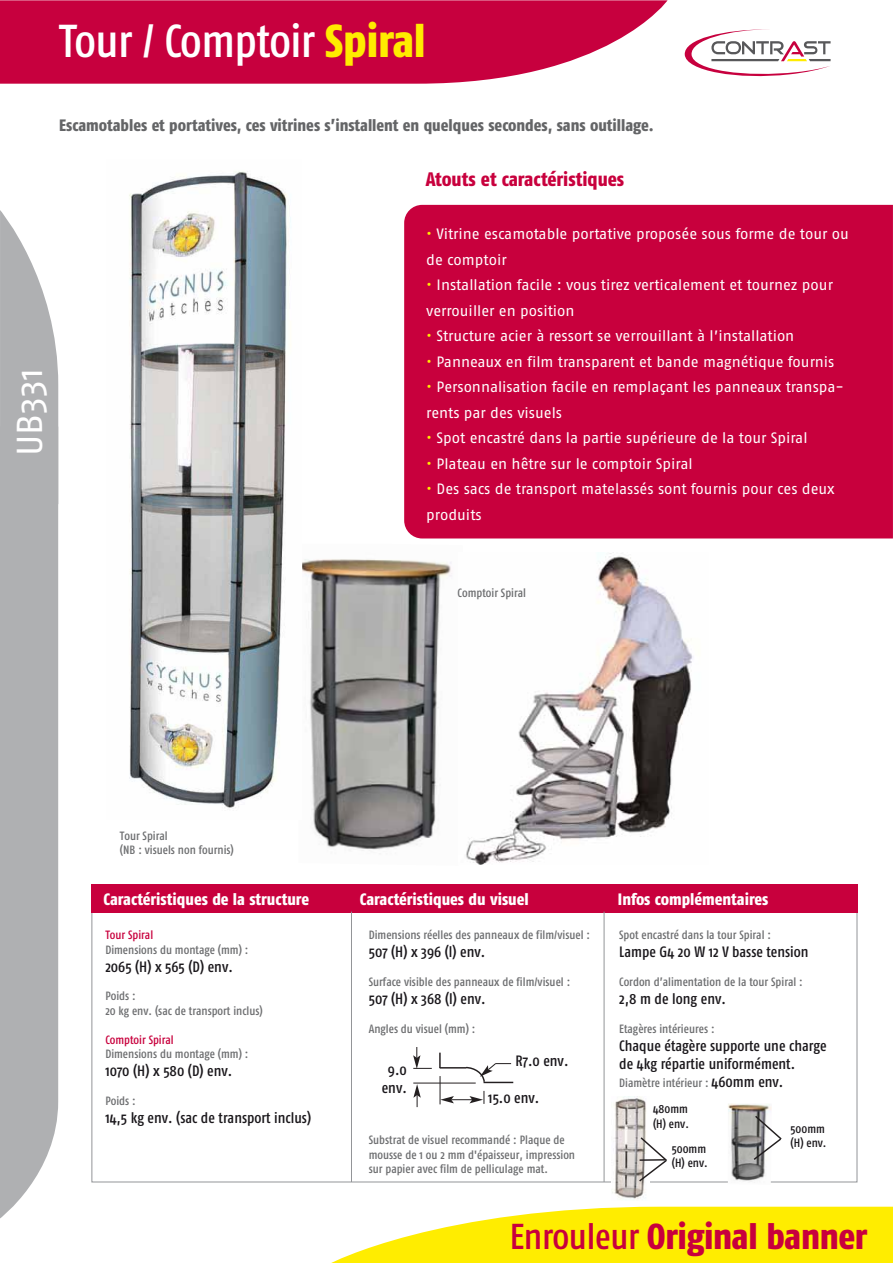
<style>
.page{position:relative;width:893px;height:1263px;background:#fff}
.page>*{position:absolute;margin:0;border:0;box-sizing:border-box;transform-origin:0 0}
.t1{font:500 46.05px "Fago Co";letter-spacing:-.015em;color:#fff}
.t2{font:800 36px "Fago Co Lf";letter-spacing:-.01em;color:#c8003d}
.t3{font:36px "Fago No";color:#fff}
.t4{font:800 19.5px "Fago Co Lf";color:#c8003d}
.t5{font:800 16.5px "Fago Co Lf";color:#646567}
.t6{font:800 16.5px "Fago Co Lf";color:#fff}
.t7{font:15px/25.5px "Fago No";color:#fff}
.t8{font:500 15px/18px "Fago Co";color:#1a171b}
.t9{font:500 12px/14.4px "Fago Co";color:#6d6e70}
.t10{font:500 12px/14.4px "Fago Co";color:#1a171b}
.t11{font:500 12px "Fago Co";color:#c8003d}
.s1{font-family:"Fago Co Lf";font-weight:800;color:#ffec00}
.s2{color:#ffed00}
.s3{font-size:15px;color:#1a171b}
.s4{font-family:"Fago Co";font-weight:500}
</style>
<div class="page">
<img style="left:302px;top:559px;width:150px;height:292px">
<img style="left:466px;top:553px;width:227px;height:312px">
<div style="left:404px;top:205px;width:488px;height:333px;background:#c8003d"></div>
<div style="left:91px;top:884px;width:766px;height:28px;background:#c8003d"></div>
<svg style="left:0;top:0;width:668px;height:84px;background:#cd1b52"></svg>
<svg style="left:0;top:210px;width:58px;height:217px"></svg>
<hr style="left:351px;top:912px;width:1px;height:270px;background:#939598">
<hr style="left:603px;top:912px;width:1px;height:270px;background:#939598">
<svg style="left:0;top:1207px;width:892px;height:56px;fill:#ffed00"></svg>
<div style="left:0;top:427px;width:58px;height:791px;background:#afb0b2"></div>
<svg style="left:684px;top:29px;width:146px;height:48px"></svg>
<img style="left:129px;top:171px;width:162px;height:637px">
<svg style="left:413px;top:1084px;width:8px;height:23px"></svg>
<hr style="left:483px;top:1082px;width:30px;height:1px;background:#231f20">
<hr style="left:413px;top:1083px;width:62px;height:1px;background:#231f20">
<svg style="left:413px;top:1047px;width:19px;height:22px"></svg>
<svg style="left:438px;top:1053px;width:73px;height:51px"></svg>
<img style="left:612px;top:1096px;width:34px;height:103px">
<img style="left:727px;top:1103px;width:44px;height:80px">
<svg style="left:637px;top:1136px;width:31px;height:47px"></svg>
<svg style="left:752px;top:1114px;width:30px;height:47px"></svg>
<h1 class="t1" style="left:59px;top:15px;width:368px">Tour / Comptoir <span class="s1">Spiral</span></h1>
<p class="t5" style="left:59px;top:115px;width:596px">Escamotables et portatives, ces vitrines s’installent en quelques secondes, sans outillage.</p>
<h3 class="t4" style="left:426px;top:168px;width:200px">Atouts et caractéristiques</h3>
<h2 class="t3" style="left:9px;top:456px;width:89px;rotate:-90deg">UB331</h2>
<p class="t7" style="left:426px;top:221px;width:424px"><span class="s2">•</span> Vitrine escamotable portative proposée sous forme de tour ou de comptoir</p>
<p class="t7" style="left:426px;top:272px;width:408px"><span class="s2">•</span> Installation facile : vous tirez verticalement et tournez pour verrouiller en position</p>
<p class="t7" style="left:426px;top:323px;width:369px"><span class="s2">•</span> Structure acier à ressort se verrouillant à l’installation</p>
<p class="t7" style="left:426px;top:348px;width:409px"><span class="s2">•</span> Panneaux en film transparent et bande magnétique fournis</p>
<p class="t7" style="left:426px;top:374px;width:419px"><span class="s2">•</span> Personnalisation facile en remplaçant les panneaux transpa&shy;rents par des visuels</p>
<p class="t7" style="left:426px;top:425px;width:383px"><span class="s2">•</span> Spot encastré dans la partie supérieure de la tour Spiral</p>
<p class="t7" style="left:426px;top:450px;width:268px"><span class="s2">•</span> Plateau en hêtre sur le comptoir Spiral</p>
<p class="t7" style="left:426px;top:476px;width:410px"><span class="s2">•</span> Des sacs de transport matelassés sont fournis pour ces deux produits</p>
<p class="t9" style="left:457px;top:585px;width:70px">Comptoir Spiral</p>
<p class="t9" style="left:120px;top:828px;width:115px">Tour Spiral<br>(NB : visuels non fournis)</p>
<p class="t6" style="left:104px;top:889px;width:207px">Caractéristiques de la structure</p>
<p class="t6" style="left:360px;top:889px;width:170px">Caractéristiques du visuel</p>
<p class="t6" style="left:618px;top:889px;width:152px">Infos complémentaires</p>
<p class="t11" style="left:105px;top:928px;width:49px">Tour Spiral</p>
<p class="t9" style="left:105px;top:942px;width:144px">Dimensions du montage (mm) :</p>
<p class="t8" style="left:105px;top:957px;width:129px">2065 (H) x 565 (D) env.</p>
<p class="t9" style="left:105px;top:989px;width:159px">Poids :<br>20 kg env. (sac de transport inclus)</p>
<p class="t11" style="left:105px;top:1032px;width:70px">Comptoir Spiral</p>
<p class="t9" style="left:105px;top:1046px;width:144px">Dimensions du montage (mm) :</p>
<p class="t8" style="left:105px;top:1062px;width:128px">1070 (H) x 580 (D) env.</p>
<p class="t9" style="left:105px;top:1093px;width:32px">Poids :</p>
<p class="t8" style="left:105px;top:1108px;width:207px">14,5 kg env. (sac de transport inclus)</p>
<p class="t9" style="left:369px;top:928px;width:223px">Dimensions réelles des panneaux de film/visuel :</p>
<p class="t8" style="left:369px;top:943px;width:118px">507 (H) x 396 (l) env.</p>
<p class="t9" style="left:369px;top:974px;width:203px">Surface visible des panneaux de film/visuel :</p>
<p class="t8" style="left:369px;top:989px;width:118px">507 (H) x 368 (l) env.</p>
<p class="t9" style="left:369px;top:1021px;width:108px">Angles du visuel (mm) :</p>
<p class="t8" style="left:382px;top:1060px;width:27px;text-align:center">9.0 env.</p>
<p class="t8" style="left:515px;top:1051px;width:54px">R7.0 env.</p>
<p class="t8" style="left:488px;top:1089px;width:53px">15.0 env.</p>
<p class="t9" style="left:369px;top:1133px;width:208px">Substrat de visuel recommandé : Plaque de mousse de 1 ou 2 mm d'épaisseur, impression sur papier avec film de pelliculage mat.</p>
<p class="t9" style="left:619px;top:928px;width:153px">Spot encastré dans la tour Spiral :</p>
<p class="t8" style="left:619px;top:943px;width:191px">Lampe G4 20 W 12 V basse tension</p>
<p class="t9" style="left:619px;top:974px;width:185px">Cordon d’alimentation de la tour Spiral :</p>
<p class="t8" style="left:619px;top:989px;width:108px">2,8 m de long env.</p>
<p class="t9" style="left:619px;top:1021px;width:97px">Etagères intérieures :</p>
<p class="t8" style="left:619px;top:1036px;width:209px">Chaque étagère supporte une charge de 4kg répartie uniformément.</p>
<p class="t9" style="left:619px;top:1075px;width:166px">Diamètre intérieur : <span class="s3">460mm env.</span></p>
<p class="t10" style="left:653px;top:1102px;width:37px">480mm (H) env.</p>
<p class="t10" style="left:671px;top:1141px;width:37px">500mm (H) env.</p>
<p class="t10" style="left:790px;top:1121px;width:37px">500mm (H) env.</p>
<h2 class="t2" style="left:510px;top:1215px;width:359px"><span class="s4">Enrouleur</span> Original banner</h2>
</div>
